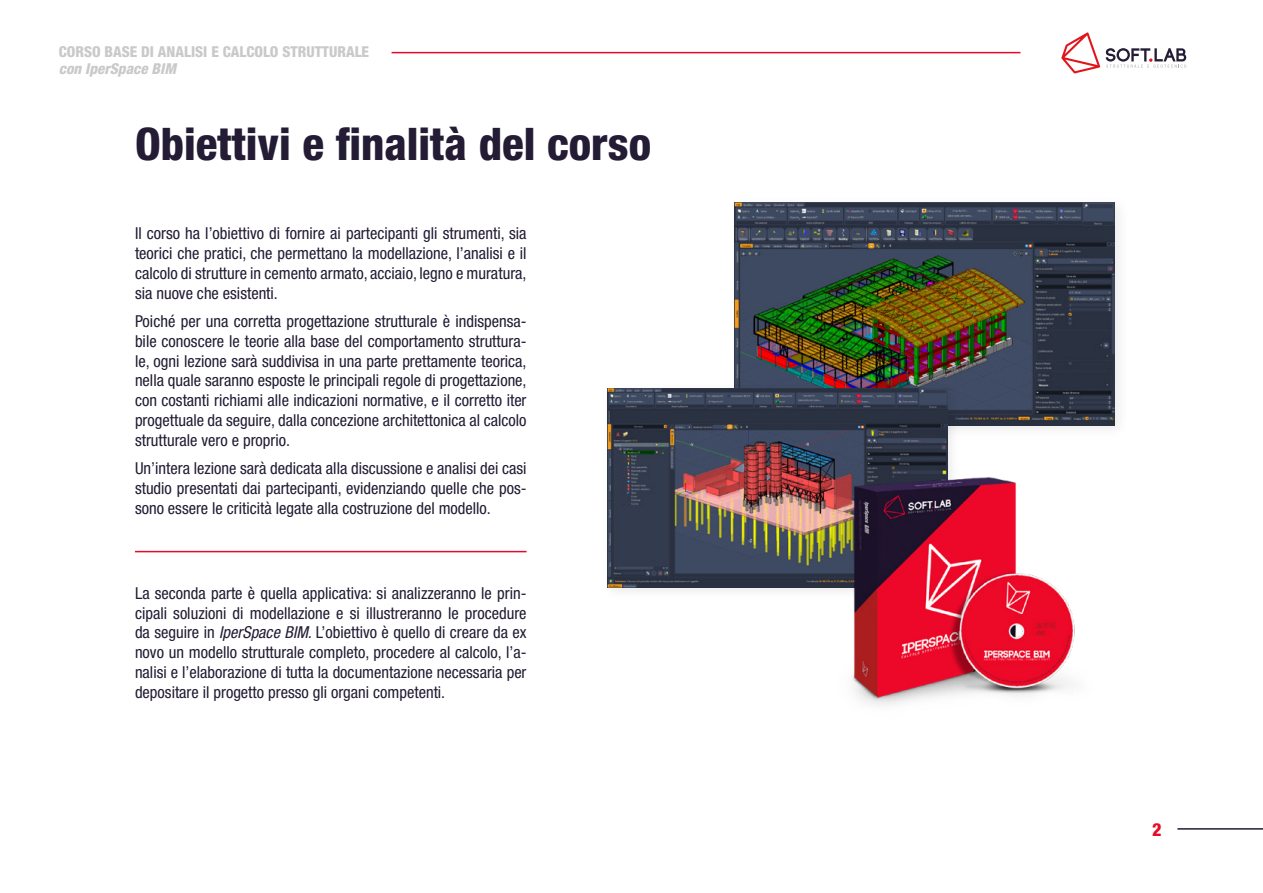
<style>
.page{position:relative;width:1263px;height:893px;background:#fff}
.page>*{position:absolute;margin:0;border:0;box-sizing:border-box;transform-origin:0 0}
.t1{font:800 condensed 45px "Helvetica Neue LT Pro";color:#231c34}
.t2{font:800 condensed 18px "Helvetica Neue LT Pro";color:#e80a29}
.t3{font:condensed 16.5px/19.8px "Helvetica Neue LT Pro";color:#231c34;text-align:justify}
.t4{font:800 condensed 15px "Helvetica Neue LT Pro";color:#cac8c9}
.t5{font:italic 800 condensed 15px "Helvetica Neue LT Pro";color:#cac8c9}
.s1{font-style:italic}
</style>
<div class="page">
<hr style="left:1177px;top:828px;width:86px;height:2px;background:#231c34">
<svg style="left:1061px;top:32px;width:39px;height:41px"></svg>
<svg style="left:1106px;top:48px;width:80px;height:20px"></svg>
<hr style="left:392px;top:52px;width:628px;height:1px;background:#e80a29">
<img style="left:735px;top:202px;width:380px;height:224px">
<div style="left:601px;top:382px;width:360px;height:219px;background:#000;opacity:.08"></div>
<img style="left:608px;top:388px;width:340px;height:200px">
<img style="left:775px;top:445px;width:300px;height:260px">
<hr style="left:135px;top:551px;width:391px;height:1px;background:#e80a29">
<p class="t4" style="left:59px;top:43px;width:312px">CORSO BASE DI ANALISI E CALCOLO STRUTTURALE</p>
<p class="t5" style="left:59px;top:59px;width:119px">con IperSpace BIM</p>
<h1 class="t1" style="left:135px;top:116px;width:518px">Obiettivi e finalità del corso</h1>
<p class="t3" style="left:135px;top:224px;width:393px">Il corso ha l’obiettivo di fornire ai partecipanti gli strumenti, sia teorici che pratici, che permettano la modellazione, l’analisi e il calcolo di strutture in cemento armato, acciaio, legno e muratura, sia nuove che esistenti.</p>
<p class="t3" style="left:135px;top:311px;width:393px">Poiché per una corretta progettazione strutturale è indispensa&shy;bile conoscere le teorie alla base del comportamento struttura&shy;le, ogni lezione sarà suddivisa in una parte prettamente teorica, nella quale saranno esposte le principali regole di progettazione, con costanti richiami alle indicazioni normative, e il corretto iter progettuale da seguire, dalla concezione architettonica al calcolo strutturale vero e proprio.</p>
<p class="t3" style="left:135px;top:458px;width:393px">Un’intera lezione sarà dedicata alla discussione e analisi dei casi studio presentati dai partecipanti, evidenziando quelle che pos&shy;sono essere le criticità legate alla costruzione del modello.</p>
<p class="t3" style="left:135px;top:583px;width:393px">La seconda parte è quella applicativa: si analizzeranno le prin&shy;cipali soluzioni di modellazione e si illustreranno le procedure da seguire in <span class="s1">IperSpace BIM.</span> L’obiettivo è quello di creare da ex novo un modello strutturale completo, procedere al calcolo, l’a&shy;nalisi e l’elaborazione di tutta la documentazione necessaria per depositare il progetto presso gli organi competenti.</p>
<p class="t2" style="left:1152px;top:819px;width:11px">2</p>
</div>
